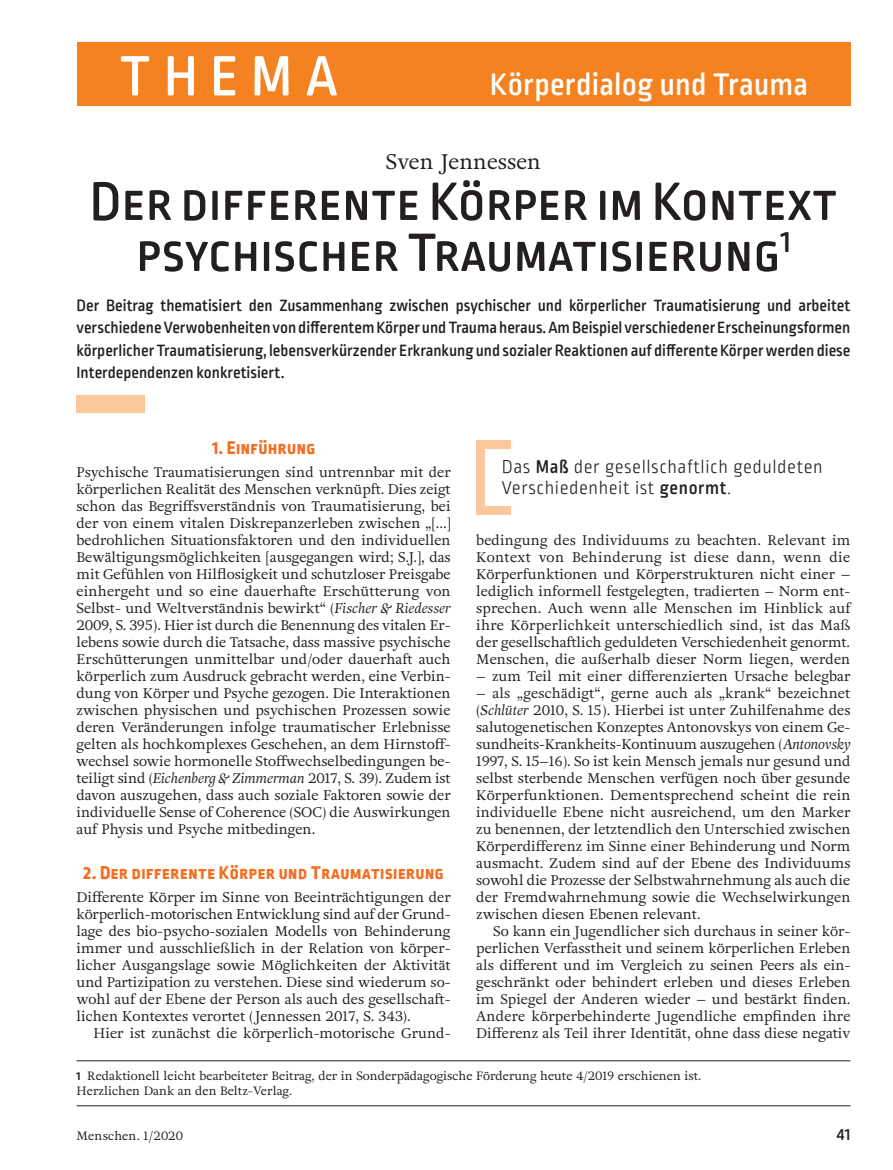
<style>
.page{position:relative;width:893px;height:1170px;background:#fff}
.page>*{position:absolute;margin:0;border:0;box-sizing:border-box;transform-origin:0 0}
.t1{font:500 60px "Ropa Soft Pro";letter-spacing:.21em;color:#fff}
.t2{font:500 57px/51px "Ropa Soft SC Pro";color:#231f20;text-align:center}
.t3{font:500 33px "Ropa Soft Pro";letter-spacing:.005em;color:#fff}
.t4{font:21px "Adriane Text";color:#231f20}
.t5{font:300 19.5px/21.3px "Ropa Soft Pro";letter-spacing:.03em;color:#231f20}
.t6{font:800 19.5px "Ropa Soft SC Pro";letter-spacing:.025em;color:#f36e21}
.t7{font:500 18px "Ropa Soft Pro";color:#231f20}
.t8{font:500 17.25px/22.5px "Ropa Soft Pro";color:#231f20;text-align:justify}
.t9{font:13.8px/17px "Adriane Text";color:#231f20;text-align:justify}
.t10{font:12px/15px "Adriane Text";color:#231f20}
.s1{font-style:italic}
.s2{font-family:"Ropa Soft Pro";font-weight:700;font-size:12.75px}
.s3{font-weight:500}
</style>
<div class="page">
<div style="left:77px;top:43px;width:773px;height:63px;background:#f58220"></div>
<hr style="left:77px;top:1060px;width:773px;height:1px;background:#231f20">
<hr style="left:77px;top:1105px;width:773px;height:1px;background:#231f20">
<div style="left:77px;top:395px;width:68px;height:17px;background:#fcc89b"></div>
<div style="left:476px;top:440px;width:9px;height:72px;background:#fcc89b"></div>
<div style="left:476px;top:440px;width:34px;height:9px;background:#fcc89b"></div>
<div style="left:476px;top:506px;width:34px;height:8px;background:#fcc89b"></div>
<h1 class="t1" style="left:119px;top:43px;width:220px">THEMA</h1>
<h3 class="t3" style="left:490px;top:66px;width:320px">Körperdialog und Trauma</h3>
<h3 class="t4" style="left:386px;top:147px;width:157px">Sven Jennessen</h3>
<h2 class="t2" style="left:90px;top:179px;width:749px">Der differente Körper im Kontext psychischer Traumatisierung<sup>1</sup></h2>
<p class="t8" style="left:77px;top:294px;width:775px">Der Beitrag thematisiert den Zusammenhang zwischen psychischer und körperlicher Traumatisierung und arbeitet verschiedene Verwobenheiten von differentem Körper und Trauma heraus. Am Beispiel verschiedener Erscheinungsformen körperlicher Traumatisierung, lebensverkürzender Erkrankung und sozialer Reaktionen auf differente Körper werden diese Interdependenzen konkretisiert.</p>
<h3 class="t6" style="left:212px;top:436px;width:105px">1. Einführung</h3>
<p class="t9" style="left:77px;top:463px;width:376px">Psychische Traumatisierungen sind untrennbar mit der körperlichen Realität des Menschen verknüpft. Dies zeigt schon das Begriffsverständnis von Traumatisierung, bei der von einem vitalen Diskrepanzerleben zwischen „[…] bedrohlichen Situationsfaktoren und den individuellen Bewältigungsmöglichkeiten [ausgegangen wird; S.J.], das mit Gefühlen von Hilflosigkeit und schutzloser Preisgabe einhergeht und so eine dauerhafte Erschütterung von Selbst- und Weltverständnis bewirkt“ (<span class="s1">Fischer &amp; Riedesser </span>2009, S. 395). Hier ist durch die Benennung des vitalen Er&shy;lebens sowie durch die Tatsache, dass massive psychische Erschütterungen unmittelbar und/oder dauerhaft auch körperlich zum Ausdruck gebracht werden, eine Verbin&shy;dung von Körper und Psyche gezogen. Die Interaktionen zwischen physischen und psychischen Prozessen sowie deren Veränderungen infolge traumatischer Erlebnisse gelten als hochkomplexes Geschehen, an dem Hirnstoff&shy;wechsel sowie hormonelle Stoffwechselbedingungen be&shy;teiligt sind (<span class="s1">Eichenberg &amp; Zimmerman</span> 2017, S. 39). Zudem ist davon auszugehen, dass auch soziale Faktoren sowie der individuelle Sense of Coherence (SOC) die Auswirkungen auf Physis und Psyche mitbedingen.</p>
<h3 class="t6" style="left:84px;top:861px;width:362px">2. Der differente Körper und Traumatisierung</h3>
<p class="t9" style="left:77px;top:888px;width:376px">Differente Körper im Sinne von Beeinträchtigungen der körperlich-motorischen Entwicklung sind auf der Grund&shy;lage des bio-psycho-sozialen Modells von Behinderung immer und ausschließlich in der Relation von körper&shy;licher Ausgangslage sowie Möglichkeiten der Aktivität und Partizipation zu verstehen. Diese sind wiederum so&shy;wohl auf der Ebene der Person als auch des gesellschaft&shy;lichen Kontextes verortet (Jennessen 2017, S. 343).</p>
<p class="t9" style="left:94px;top:1024px;width:359px">Hier ist zunächst die körperlich-motorische Grund-</p>
<p class="t10" style="left:77px;top:1067px;width:626px"><span class="s2">1</span> Redaktionell leicht bearbeiteter Beitrag, der in Sonderpädagogische Förderung heute 4/2019 erschienen ist.<br>Herzlichen Dank an den Beltz-Verlag.</p>
<h3 class="t5" style="left:502px;top:457px;width:323px">Das <span class="s3">Maß</span> der gesellschaftlich geduldeten<br>Verschiedenheit ist <span class="s3">genormt</span>.</h3>
<p class="t9" style="left:476px;top:531px;width:376px">bedingung des Individuums zu beachten. Relevant im Kontext von Behinderung ist diese dann, wenn die Körperfunktionen und Körperstrukturen nicht einer – lediglich informell festgelegten, tradierten – Norm ent&shy;sprechen. Auch wenn alle Menschen im Hinblick auf ihre Körperlichkeit unterschiedlich sind, ist das Maß der gesellschaftlich geduldeten Verschiedenheit genormt.<br>Menschen, die außerhalb dieser Norm liegen, werden</p>
<p class="t9" style="left:476px;top:667px;width:376px">– zum Teil mit einer differenzierten Ursache belegbar</p>
<p class="t9" style="left:476px;top:684px;width:376px">– als „geschädigt“, gerne auch als „krank“ bezeichnet (<span class="s1">Schlüter</span> 2010, S. 15). Hierbei ist unter Zuhilfenahme des salutogenetischen Konzeptes Antonovskys von einem Ge&shy;sundheits-Krankheits-Kontinuum auszugehen (<span class="s1">Antonovsky </span>1997, S. 15–16). So ist kein Mensch jemals nur gesund und selbst sterbende Menschen verfügen noch über gesunde Körperfunktionen. Dementsprechend scheint die rein individuelle Ebene nicht ausreichend, um den Marker zu benennen, der letztendlich den Unterschied zwischen Körperdifferenz im Sinne einer Behinderung und Norm ausmacht. Zudem sind auf der Ebene des Individuums sowohl die Prozesse der Selbstwahrnehmung als auch die der Fremdwahrnehmung sowie die Wechselwirkungen zwischen diesen Ebenen relevant.</p>
<p class="t9" style="left:476px;top:922px;width:376px;text-indent:17px">So kann ein Jugendlicher sich durchaus in seiner kör&shy;perlichen Verfasstheit und seinem körperlichen Erleben als different und im Vergleich zu seinen Peers als ein&shy;geschränkt oder behindert erleben und dieses Erleben im Spiegel der Anderen wieder – und bestärkt finden.<br>Andere körperbehinderte Jugendliche empfinden ihre Differenz als Teil ihrer Identität, ohne dass diese negativ</p>
<p class="t10" style="left:77px;top:1128px;width:108px">Menschen. 1/2020</p>
<h3 class="t7" style="left:837px;top:1124px;width:15px">41</h3>
</div>
